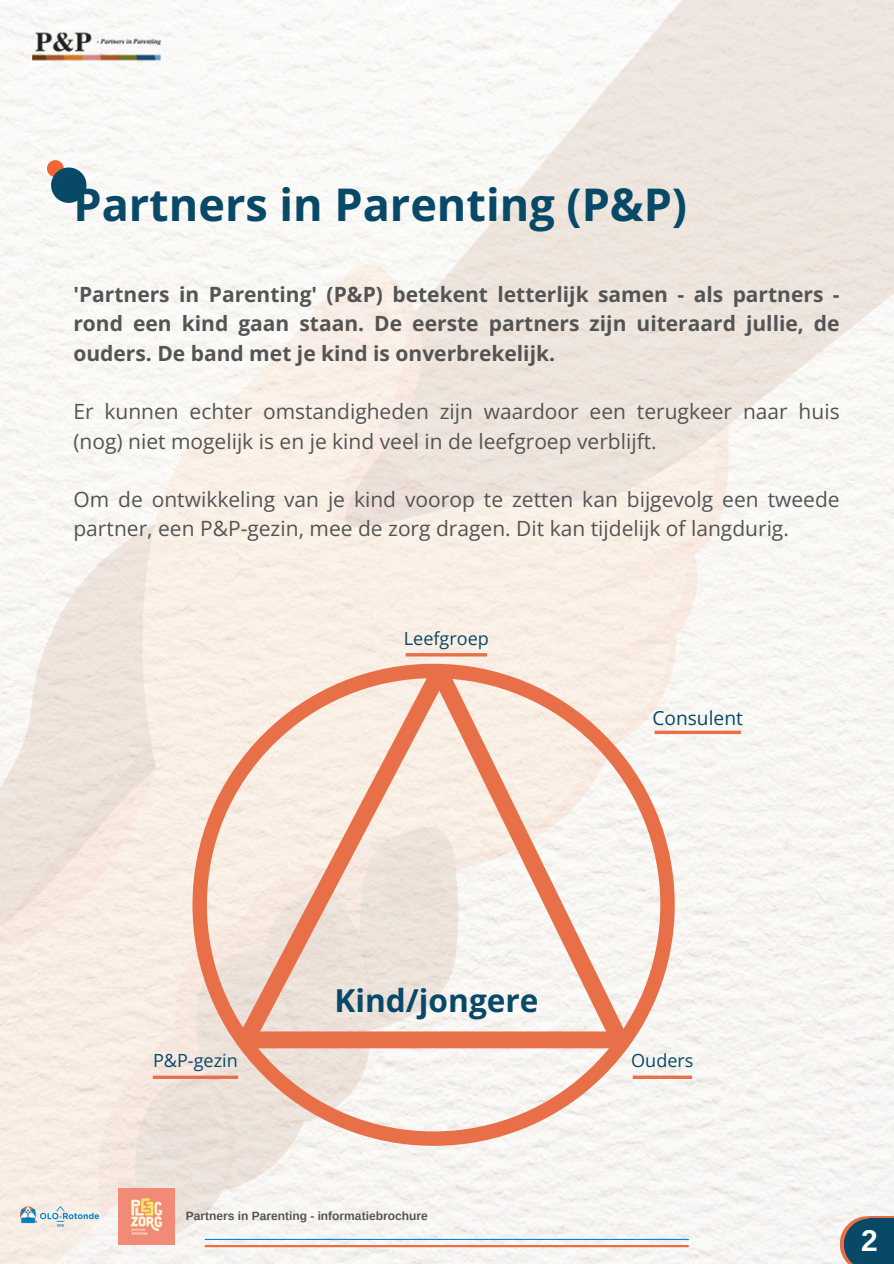
<style>
.page{position:relative;width:894px;height:1264px;background:#fff}
.page>*{position:absolute;margin:0;border:0;box-sizing:border-box;transform-origin:0 0}
.t1{font:700 45px "Open Sans";color:#084967}
.t2{font:700 31.65px "Open Sans";color:#084967}
.t3{font:700 30px "Arimo";color:#fbfefd}
.t4{font:21px/29.2px "Open Sans";color:#545454}
.t5{font:700 21px/29.2px "Open Sans";color:#545454;text-align:justify}
.t6{font:19.2px "Open Sans";color:#084967}
.t7{font:18px "Open Sans";color:#084967}
.t8{font:700 12px "Arimo";color:#545454}
</style>
<div class="page">
<img style="left:0;top:0;width:893px;height:1263px">
<hr style="left:206px;top:1244px;width:481px;height:3px;background:#e87048">
<hr style="left:205px;top:1238px;width:483px;height:1px;background:#0087cc">
<svg style="left:839px;top:1216px;width:54px;height:47px;background:#385e71"></svg>
<img style="left:119px;top:1188px;width:56px;height:56px">
<img style="left:17px;top:1203px;width:85px;height:26px">
<img style="left:33px;top:22px;width:128px;height:49px">
<svg style="left:192px;top:663px;width:482px;height:482px"></svg>
<svg style="left:223px;top:650px;width:238px;height:413px;background:#f2d8cb"></svg>
<svg style="left:419px;top:654px;width:225px;height:413px"></svg>
<div style="left:248px;top:1031px;width:376px;height:17px;background:#e87048"></div>
<hr style="left:153px;top:1075px;width:85px;height:3px;background:#e87048">
<hr style="left:632px;top:1075px;width:59px;height:3px;background:#e87048">
<hr style="left:405px;top:653px;width:82px;height:3px;background:#e87048">
<svg style="left:654px;top:730px;width:86px;height:4px"></svg>
<div style="left:47px;top:160px;width:17px;height:17px;background:#f06736;border-radius:50%"></div>
<div style="left:51px;top:167px;width:35px;height:36px;background:#084967;border-radius:50%"></div>
<h2 class="t1" style="left:73px;top:173px;width:615px">Partners in Parenting (P&amp;P)</h2>
<p class="t5" style="left:73px;top:279px;width:767px">'Partners in Parenting' (P&amp;P) betekent letterlijk samen - als partners - rond een kind gaan staan. De eerste partners zijn uiteraard jullie, de ouders. De band met je kind is onverbrekelijk.</p>
<p class="t4" style="left:73px;top:396px;width:767px">Er kunnen echter omstandigheden zijn waardoor een terugkeer naar huis (nog) niet mogelijk is en je kind veel in de leefgroep verblijft.</p>
<h1 class="t4" style="left:73px;top:484px;width:767px">Om de ontwikkeling van je kind voorop te zetten kan bijgevolg een tweede partner, een P&amp;P-gezin, mee de zorg dragen. Dit kan tijdelijk of langdurig.</h1>
<h5 class="t7" style="left:403px;top:625px;width:86px">Leefgroep</h5>
<p class="t6" style="left:652px;top:704px;width:92px">Consulent</p>
<h4 class="t2" style="left:334px;top:977px;width:205px">Kind/jongere</h4>
<p class="t7" style="left:153px;top:1048px;width:86px">P&amp;P-gezin</p>
<p class="t7" style="left:631px;top:1048px;width:64px">Ouders</p>
<h5 class="t8" style="left:186px;top:1209px;width:243px">Partners in Parenting - informatiebrochure</h5>
<h4 class="t3" style="left:861px;top:1223px;width:18px">2</h4>
</div>
